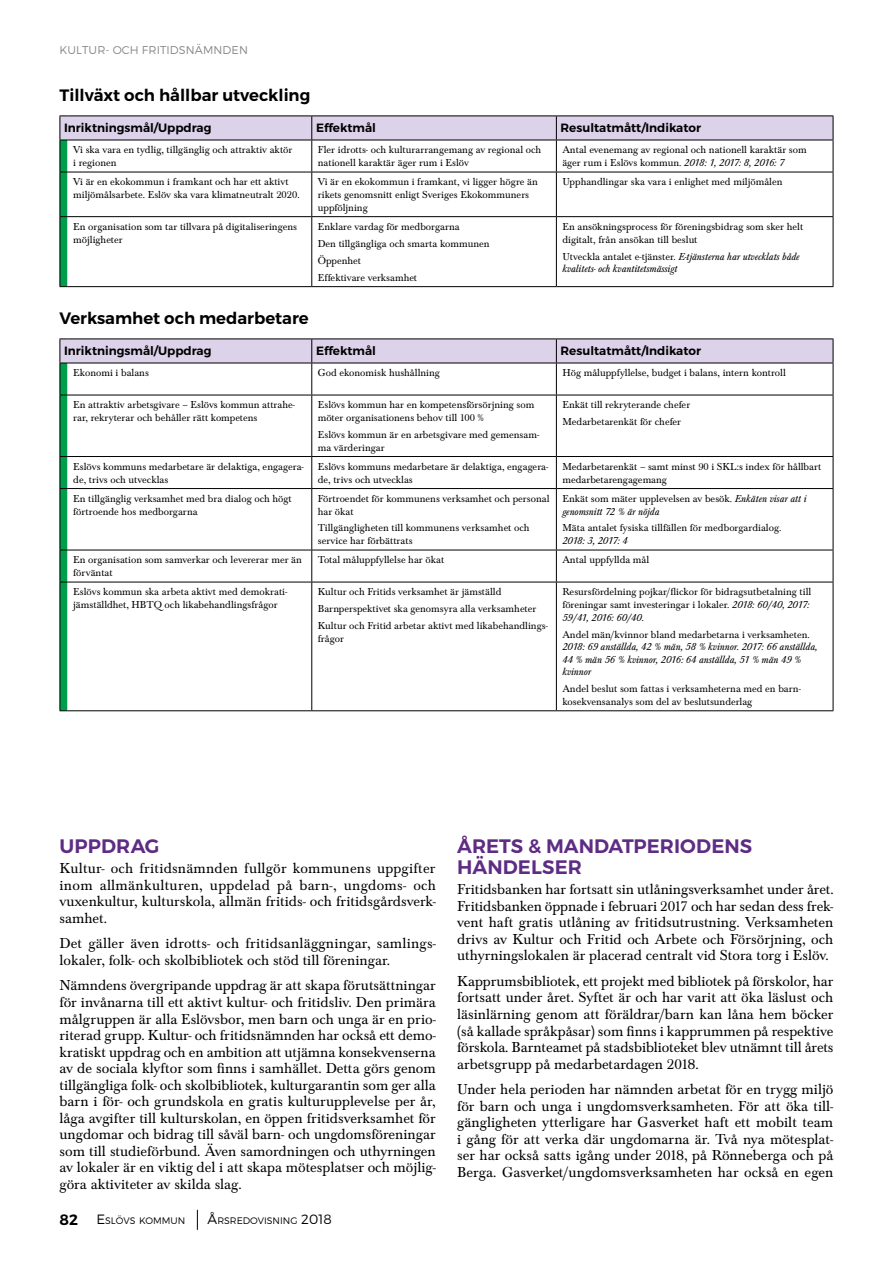
<style>
.page{position:relative;width:893px;height:1263px;background:#fff}
.page>*{position:absolute;margin:0;border:0;box-sizing:border-box;transform-origin:0 0}
.t1{font:600 19.5px/21px "Montserrat";letter-spacing:.005em;color:#5f2c84}
.t2{font:600 16.5px "Montserrat";color:#000}
.t3{font:15px/16.5px "Baskerville Std";color:#000;text-align:justify}
.t4{font:600 12px "Montserrat";color:#000}
.t5{font:300 11.25px "Montserrat";letter-spacing:.01em;color:#878787}
.t6{font:10.5px/12.6px "Baskerville Std";color:#000}
.t7{font:italic 10.5px/12.6px "Baskerville Std";color:#000}
.t8{font:italic 10.5px "Baskerville Std";letter-spacing:-.035em;color:#000}
.t9{font:300 9.45px "Montserrat";color:#000}
.s1{font-style:italic}
.s2{font-style:normal}
.s3{font-weight:600;font-size:15px}
.s4{font-size:13.5px}
</style>
<div class="page">
<svg style="left:60px;top:116px;width:774px;height:171px"></svg>
<hr style="left:312px;top:140px;width:244px;height:1px;background:#000">
<hr style="left:556px;top:140px;width:277px;height:1px;background:#000">
<hr style="left:833px;top:140px;width:1px;height:32px;background:#000">
<hr style="left:833px;top:172px;width:1px;height:44px;background:#000">
<hr style="left:833px;top:217px;width:1px;height:69px;background:#000">
<svg style="left:60px;top:338px;width:774px;height:373px"></svg>
<hr style="left:312px;top:363px;width:244px;height:1px;background:#000">
<hr style="left:556px;top:363px;width:277px;height:1px;background:#000">
<hr style="left:833px;top:363px;width:1px;height:32px;background:#000">
<hr style="left:833px;top:395px;width:1px;height:61px;background:#000">
<hr style="left:833px;top:457px;width:1px;height:31px;background:#000">
<hr style="left:833px;top:489px;width:1px;height:61px;background:#000">
<hr style="left:833px;top:550px;width:1px;height:32px;background:#000">
<hr style="left:833px;top:582px;width:1px;height:128px;background:#000">
<svg style="left:197px;top:1210px;width:1px;height:20px"></svg>
<p class="t5" style="left:60px;top:43px;width:190px">KULTUR- OCH FRITIDSNÄMNDEN</p>
<h2 class="t2" style="left:60px;top:85px;width:252px">Tillväxt och hållbar utveckling</h2>
<p class="t4" style="left:64px;top:120px;width:149px">Inriktningsmål/Uppdrag</p>
<p class="t4" style="left:316px;top:120px;width:61px">Effektmål</p>
<p class="t4" style="left:561px;top:120px;width:142px">Resultatmått/Indikator</p>
<p class="t6" style="left:73px;top:144px;width:221px">Vi ska vara en tydlig, tillgänglig och attraktiv aktör i regionen</p>
<p class="t6" style="left:318px;top:144px;width:225px">Fler idrotts- och kulturarrangemang av regional och nationell karaktär äger rum i Eslöv</p>
<p class="t6" style="left:562px;top:144px;width:246px">Antal evenemang av regional och nationell karaktär som äger rum i Eslövs kommun. <span class="s1">2018: 1, 2017: 8, 2016: 7</span></p>
<p class="t6" style="left:73px;top:176px;width:228px">Vi är en ekokommun i framkant och har ett aktivt miljömålsarbete. Eslöv ska vara klimatneutralt 2020.</p>
<p class="t6" style="left:318px;top:176px;width:222px">Vi är en ekokommun i framkant, vi ligger högre än rikets genomsnitt enligt Sveriges Ekokommuners uppföljning</p>
<p class="t6" style="left:562px;top:176px;width:222px">Upphandlingar ska vara i enlighet med miljömålen</p>
<p class="t6" style="left:73px;top:221px;width:225px">En organisation som tar tillvara på digitaliseringens möjligheter</p>
<p class="t6" style="left:318px;top:218px;width:173px;line-height:16.8px">Enklare vardag för medborgarna<br>Den tillgängliga och smarta kommunen<br>Öppenhet<br>Effektivare verksamhet</p>
<p class="t6" style="left:562px;top:221px;width:242px">En ansökningsprocess för föreningsbidrag som sker helt digitalt, från ansökan till beslut</p>
<p class="t7" style="left:562px;top:250px;width:239px"><span class="s2">Utveckla antalet e-tjänster.</span> E-tjänsterna har utvecklats både kvalitets- och kvantitetsmässigt</p>
<h2 class="t2" style="left:60px;top:308px;width:251px">Verksamhet och medarbetare</h2>
<p class="t4" style="left:64px;top:343px;width:149px">Inriktningsmål/Uppdrag</p>
<p class="t4" style="left:316px;top:343px;width:61px">Effektmål</p>
<p class="t4" style="left:561px;top:343px;width:142px">Resultatmått/Indikator</p>
<p class="t6" style="left:73px;top:367px;width:77px">Ekonomi i balans</p>
<p class="t6" style="left:318px;top:367px;width:124px">God ekonomisk hushållning</p>
<p class="t6" style="left:562px;top:367px;width:225px">Hög måluppfyllelse, budget i balans, intern kontroll</p>
<p class="t6" style="left:73px;top:399px;width:223px">En attraktiv arbetsgivare – Eslövs kommun attrahe&shy;rar, rekryterar och behåller rätt kompetens</p>
<p class="t6" style="left:318px;top:399px;width:218px">Eslövs kommun har en kompetensförsörjning som möter organisationens behov till 100 %</p>
<p class="t6" style="left:318px;top:428px;width:223px">Eslövs kommun är en arbetsgivare med gemensam&shy;ma värderingar</p>
<p class="t6" style="left:562px;top:397px;width:129px;line-height:16.8px">Enkät till rekryterande chefer<br>Medarbetarenkät för chefer</p>
<p class="t6" style="left:73px;top:460px;width:232px">Eslövs kommuns medarbetare är delaktiga, engagera&shy;de, trivs och utvecklas</p>
<p class="t6" style="left:318px;top:460px;width:232px">Eslövs kommuns medarbetare är delaktiga, engagera&shy;de, trivs och utvecklas</p>
<p class="t6" style="left:562px;top:460px;width:261px">Medarbetarenkät – samt minst 90 i SKL:s index för hållbart medarbetarengagemang</p>
<p class="t6" style="left:73px;top:492px;width:220px">En tillgänglig verksamhet med bra dialog och högt förtroende hos medborgarna</p>
<p class="t6" style="left:318px;top:492px;width:233px">Förtroendet för kommunens verksamhet och personal har ökat</p>
<p class="t6" style="left:318px;top:522px;width:213px">Tillgängligheten till kommunens verksamhet och service har förbättrats</p>
<p class="t7" style="left:562px;top:492px;width:246px"><span class="s2">Enkät som mäter upplevelsen av besök.</span> Enkäten visar att i genomsnitt 72 % är nöjda</p>
<p class="t6" style="left:562px;top:522px;width:220px">Mäta antalet fysiska tillfällen för medborgardialog.</p>
<p class="t8" style="left:562px;top:535px;width:67px">2018: 3, 2017: 4</p>
<p class="t6" style="left:73px;top:554px;width:230px">En organisation som samverkar och levererar mer än förväntat</p>
<p class="t6" style="left:318px;top:554px;width:128px">Total måluppfyllelse har ökat</p>
<p class="t6" style="left:562px;top:554px;width:88px">Antal uppfyllda mål</p>
<p class="t6" style="left:73px;top:586px;width:216px">Eslövs kommun ska arbeta aktivt med demokrati&shy;jämställdhet, HBTQ och likabehandlingsfrågor</p>
<p class="t6" style="left:318px;top:584px;width:232px;line-height:16.8px">Kultur och Fritids verksamhet är jämställd<br>Barnperspektivet ska genomsyra alla verksamheter<br>Kultur och Fritid arbetar aktivt med likabehandlings-</p>
<p class="t6" style="left:318px;top:632px;width:28px">frågor</p>
<p class="t6" style="left:562px;top:586px;width:250px">Resursfördelning pojkar/flickor för bidragsutbetalning till föreningar samt investeringar i lokaler. <span class="s1">2018: 60/40, 2017:<br>59/41, 2016: 60/40.</span></p>
<p class="t6" style="left:562px;top:628px;width:249px">Andel män/kvinnor bland medarbetarna i verksamheten.</p>
<p class="t7" style="left:562px;top:641px;width:257px">2018: 69 anställda, 42 % män, 58 % kvinnor. 2017: 66 anställda,<br>44 % män 56 % kvinnor, 2016: 64 anställda, 51 % män 49 % kvinnor</p>
<p class="t6" style="left:562px;top:683px;width:240px">Andel beslut som fattas i verksamheterna med en barn&shy;kosekvensanalys som del av beslutsunderlag</p>
<h1 class="t1" style="left:60px;top:835px;width:101px">UPPDRAG</h1>
<h3 class="t3" style="left:60px;top:861px;width:378px">Kultur- och fritidsnämnden fullgör kommunens uppgifter inom allmänkulturen, uppdelad på barn-, ungdoms- och vuxenkultur, kulturskola, allmän fritids- och fritidsgårdsverk&shy;samhet.</h3>
<h3 class="t3" style="left:60px;top:936px;width:378px">Det gäller även idrotts- och fritidsanläggningar, samlings&shy;lokaler, folk- och skolbibliotek och stöd till föreningar.</h3>
<p class="t3" style="left:60px;top:978px;width:378px">Nämndens övergripande uppdrag är att skapa förutsättningar för invånarna till ett aktivt kultur- och fritidsliv. Den primära målgruppen är alla Eslövsbor, men barn och unga är en prio&shy;riterad grupp. Kultur- och fritidsnämnden har också ett demo&shy;kratiskt uppdrag och en ambition att utjämna konsekvenserna av de sociala klyftor som finns i samhället. Detta görs genom tillgängliga folk- och skolbibliotek, kulturgarantin som ger alla barn i för- och grundskola en gratis kulturupplevelse per år, låga avgifter till kulturskolan, en öppen fritidsverksamhet för ungdomar och bidrag till såväl barn- och ungdomsföreningar som till studieförbund. Även samordningen och uthyrningen av lokaler är en viktig del i att skapa mötesplatser och möjlig&shy;göra aktiviteter av skilda slag.</p>
<p class="t9" style="left:60px;top:1215px;width:127px"><span class="s3">82</span> <span class="s4">E</span>SLÖVS KOMMUN</p>
<p class="t9" style="left:208px;top:1215px;width:126px"><span class="s4">Å</span>RSREDOVISNING <span class="s4">2018</span></p>
<h1 class="t1" style="left:457px;top:835px;width:297px">ÅRETS &amp; MANDATPERIODENS<br>HÄNDELSER</h1>
<p class="t3" style="left:457px;top:882px;width:378px">Fritidsbanken har fortsatt sin utlåningsverksamhet under året.<br>Fritidsbanken öppnade i februari 2017 och har sedan dess frek&shy;vent haft gratis utlåning av fritidsutrustning. Verksamheten drivs av Kultur och Fritid och Arbete och Försörjning, och uthyrningslokalen är placerad centralt vid Stora torg i Eslöv.</p>
<p class="t3" style="left:457px;top:973px;width:378px">Kapprumsbibliotek, ett projekt med bibliotek på förskolor, har fortsatt under året. Syftet är och har varit att öka läslust och läsinlärning genom att föräldrar/barn kan låna hem böcker (så kallade språkpåsar) som finns i kapprummen på respektive förskola. Barnteamet på stadsbiblioteket blev utnämnt till årets arbetsgrupp på medarbetardagen 2018.</p>
<p class="t3" style="left:457px;top:1081px;width:378px">Under hela perioden har nämnden arbetat för en trygg miljö för barn och unga i ungdomsverksamheten. För att öka till&shy;gängligheten ytterligare har Gasverket haft ett mobilt team i gång för att verka där ungdomarna är. Två nya mötesplat&shy;ser har också satts igång under 2018, på Rönneberga och på Berga. Gasverket/ungdomsverksamheten har också en egen</p>
</div>
